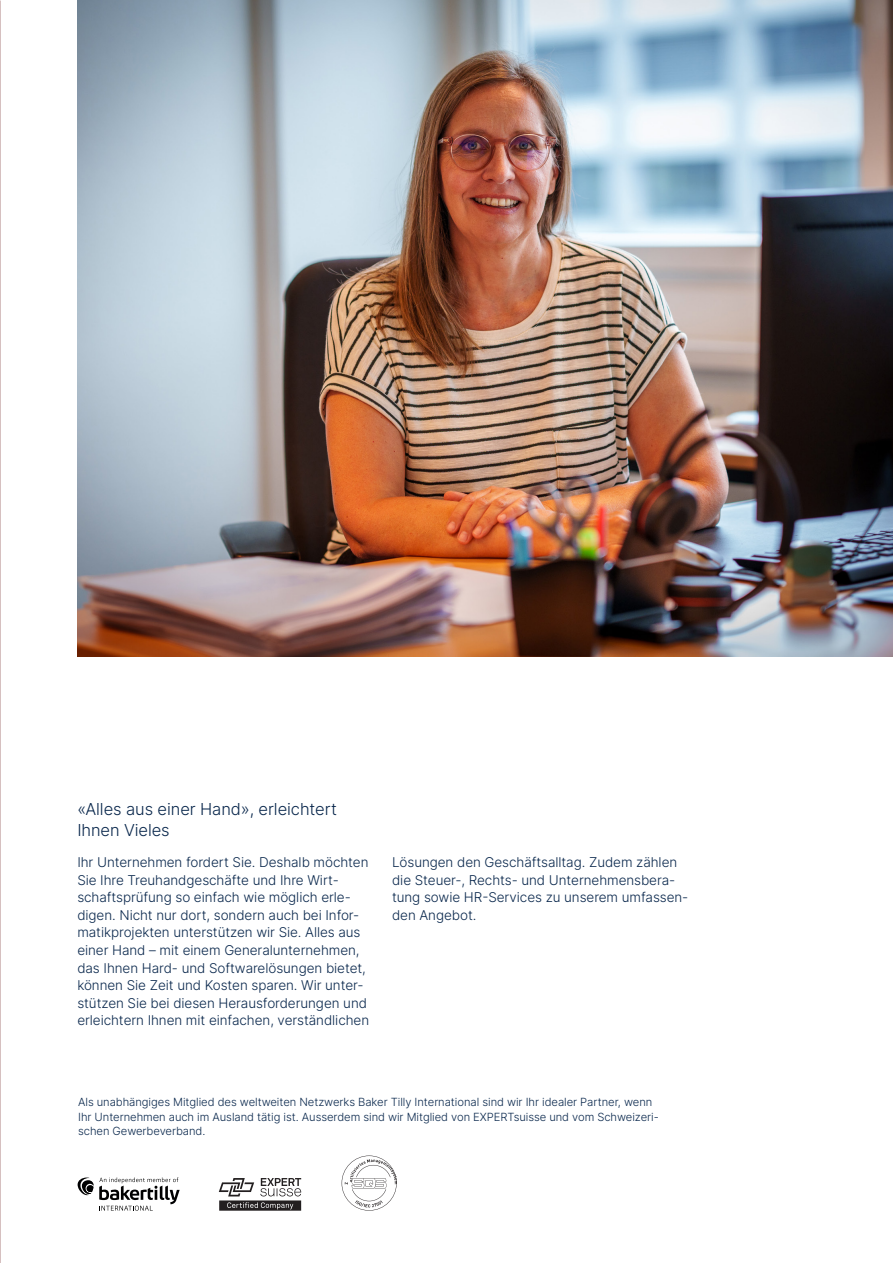
<style>
.page{position:relative;width:893px;height:1263px;background:#fff}
.page>*{position:absolute;margin:0;border:0;box-sizing:border-box;transform-origin:0 0}
.H3_11___14_3{font:300 16.5px/21.5px "Inter";letter-spacing:-.005em;color:#09274c}
.Copy_9___11_7{font:300 13.5px/17.5px "Inter";letter-spacing:-.005em;color:#09274c}
.BU_7_5___9_75{font:300 11.25px/14.7px "Inter";letter-spacing:-.005em;color:#09274c}
</style>
<div class="page">
<img style="left:77px;top:0;width:816px;height:656px">
<svg style="left:342px;top:1155px;width:55px;height:56px"></svg>
<svg style="left:219px;top:1178px;width:82px;height:33px"></svg>
<svg style="left:78px;top:1177px;width:102px;height:34px"></svg>
<p class="H3_11___14_3" style="left:77px;top:798px;width:261px">«Alles aus einer Hand», erleichtert<br>Ihnen Vieles</p>
<p class="Copy_9___11_7" style="left:77px;top:853px;width:293px">Ihr Unternehmen fordert Sie. Deshalb möchten Sie Ihre Treuhandgeschäfte und Ihre Wirt&shy;schaftsprüfung so einfach wie möglich erle&shy;digen. Nicht nur dort, sondern auch bei Infor&shy;matikprojekten unterstützen wir Sie. Alles aus einer Hand – mit einem Generalunternehmen, das Ihnen Hard- und Softwarelösungen bietet, können Sie Zeit und Kosten sparen. Wir unter&shy;stützen Sie bei diesen Herausforderungen und erleichtern Ihnen mit einfachen, verständlichen</p>
<p class="Copy_9___11_7" style="left:392px;top:853px;width:298px">Lösungen den Geschäftsalltag. Zudem zählen die Steuer-, Rechts- und Unternehmensbera&shy;tung sowie HR-Services zu unserem umfassen&shy;den Angebot.</p>
<p class="BU_7_5___9_75" style="left:78px;top:1094px;width:582px">Als unabhängiges Mitglied des weltweiten Netzwerks Baker Tilly International sind wir Ihr idealer Partner, wenn<br>Ihr Unternehmen auch im Ausland tätig ist. Ausserdem sind wir Mitglied von EXPERTsuisse und vom Schweizeri&shy;schen Gewerbeverband.</p>
</div>
